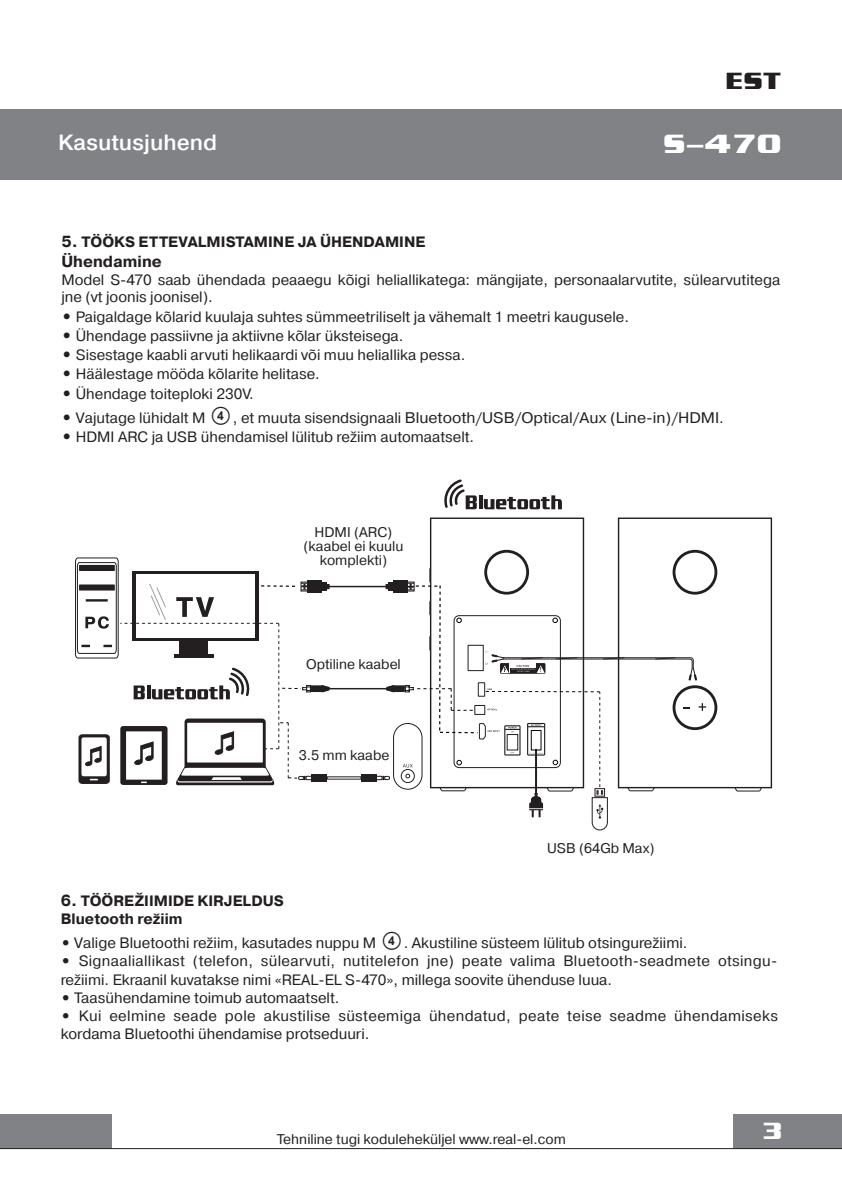
<style>
.page{position:relative;width:842px;height:1191px;background:#fff}
.page>*{position:absolute;margin:0;border:0;box-sizing:border-box;transform-origin:0 0}
.t1{font:700 26.2px "Enter Sansman";color:#fff;scale:1.21 1}
.t2{font:700 23.2px "Enter Sansman";color:#231f20;scale:1.19 1}
.t3{font:700 23.2px "Enter Sansman";color:#fff;scale:1.19 1}
.t4{font:500 22px "Pragmatica";color:#fff}
.t5{font:700 16px "Pragmatica";color:#231f20}
.t6{font:15px/18px "Pragmatica";color:#231f20}
.t7{font:15px/18.4px "Pragmatica";letter-spacing:.02em;color:#231f20}
.t8{font:15px/18px "Pragmatica";letter-spacing:.025em;color:#231f20}
.t9{font:700 15px/18px "Pragmatica";color:#231f20}
.t10{font:14px/14px "Pragmatica";color:#231f20;text-align:center}
.s1{font-size:16px}
.s2{font-weight:700;font-size:16px}
.s3{font-family:"SVEN";font-size:20px}
.s4{font-size:15.4px}
.s5{font-weight:700}
</style>
<div class="page">
<div style="left:733px;top:1113px;width:109px;height:35px;background:#808285"></div>
<div style="left:0;top:1113px;width:112px;height:35px;background:#808285"></div>
<div style="left:0;top:109px;width:842px;height:70px;background:#808285"></div>
<hr style="left:0;top:1148px;width:842px;height:1px;background:#231f20">
<svg style="left:444px;top:479px;width:33px;height:30px"></svg>
<hr style="left:479px;top:495px;width:4px;height:14px;background:#231f20">
<svg style="left:484px;top:495px;width:78px;height:14px"></svg>
<div style="left:484px;top:550px;width:45px;height:44px;border:3px solid #231f20;border-radius:50%"></div>
<div style="left:618px;top:517px;width:154px;height:271px;border:1px solid #231f20"></div>
<svg style="left:734px;top:787px;width:28px;height:4px"></svg>
<div style="left:672px;top:550px;width:45px;height:44px;border:3px solid #231f20;border-radius:50%"></div>
<div style="left:672px;top:685px;width:45px;height:45px;border:3px solid #231f20;border-radius:50%"></div>
<hr style="left:327px;top:688px;width:60px;height:1px;background:#231f20">
<hr style="left:322px;top:586px;width:69px;height:1px;background:#231f20">
<div style="left:361px;top:774px;width:15px;height:7px;background:#231f20"></div>
<svg style="left:75px;top:557px;width:255px;height:228px"></svg>
<svg style="left:376px;top:568px;width:330px;height:263px"></svg>
<h3 class="t4" style="left:58px;top:129px;width:161px">Kasutusjuhend</h3>
<h2 class="t2" style="left:726px;top:68px;width:48px">EST</h2>
<h1 class="t1" style="left:663px;top:129px;width:99px">S-470</h1>
<p class="t9" style="left:61px;top:233px;width:366px"><span class="s1">5.</span> TÖÖKS ETTEVALMISTAMINE JA ÜHENDAMINE</p>
<p class="t5" style="left:61px;top:251px;width:102px">Ühendamine</p>
<p class="t6" style="left:61px;top:271px;width:720px">Model S-470 saab ühendada peaaegu kõigi heliallikatega: mängĳate, personaalarvutite, sülearvutitega jne (vt joonis joonisel).</p>
<p class="t6" style="left:61px;top:308px;width:569px"><span class="s2">•</span> Paigaldage kõlarid kuulaja suhtes sümmeetriliselt ja vähemalt 1 meetri kaugusele.</p>
<p class="t6" style="left:61px;top:327px;width:344px"><span class="s2">•</span> Ühendage passiivne ja aktiivne kõlar üksteisega.</p>
<p class="t6" style="left:61px;top:346px;width:405px"><span class="s2">•</span> Sisestage kaabli arvuti helikaardi või muu heliallika pessa.</p>
<p class="t6" style="left:61px;top:365px;width:260px"><span class="s2">•</span> Häälestage mööda kõlarite helitase.</p>
<p class="t6" style="left:61px;top:385px;width:194px"><span class="s2">•</span> Ühendage toiteploki 230V.</p>
<p class="t6" style="left:61px;top:409px;width:664px"><span class="s2">•</span> Vajutage lühidalt М <span class="s3">d</span>, et muuta sisendsignaali <span class="s4">Bluetooth/USB/Optical/Aux (Line-in)/HDMI</span>.</p>
<p class="t6" style="left:61px;top:428px;width:414px"><span class="s2">•</span> HDMI ARC ja USB ühendamisel lülitub režiim automaatselt.</p>
<p class="t10" style="left:304px;top:526px;width:101px">HDMI (ARC) (kaabel ei kuulu komplekti)</p>
<p class="t10" style="left:306px;top:657px;width:96px">Optiline kaabel</p>
<p class="t10" style="left:299px;top:748px;width:92px">3.5 mm kaabe</p>
<p class="t10" style="left:547px;top:841px;width:109px">USB (64Gb Max)</p>
<p class="t9" style="left:61px;top:892px;width:225px"><span class="s1">6.</span> TÖÖREŽIIMIDE KIRJELDUS<br>Bluetooth režiim</p>
<p class="t6" style="left:61px;top:934px;width:628px"><span class="s5">•</span> Valige Bluetoothi režiim, kasutades nuppu М <span class="s3">d</span>. Akustiline süsteem lülitub otsingurežiimi.</p>
<p class="t7" style="left:61px;top:952px;width:718px"><span class="s5">•</span> Signaaliallikast (telefon, sülearvuti, nutitelefon jne) peate valima Bluetooth-seadmete otsingu&shy;režiimi. Ekraanil kuvatakse nimi <span class="s4">«</span>REAL-EL S-470<span class="s4">»</span>, millega soovite ühenduse luua.</p>
<p class="t6" style="left:61px;top:989px;width:280px"><span class="s5">•</span> Taasühendamine toimub automaatselt.</p>
<p class="t8" style="left:61px;top:1007px;width:719px"><span class="s5">•</span> Kui eelmine seade pole akustilise süsteemiga ühendatud, peate teise seadme ühendamiseks kordama Bluetoothi ühendamise protseduuri.</p>
<p class="t10" style="left:277px;top:1132px;width:291px">Tehniline tugi koduleheküljel www.real-el.com</p>
<h2 class="t3" style="left:761px;top:1118px;width:19px">3</h2>
</div>
